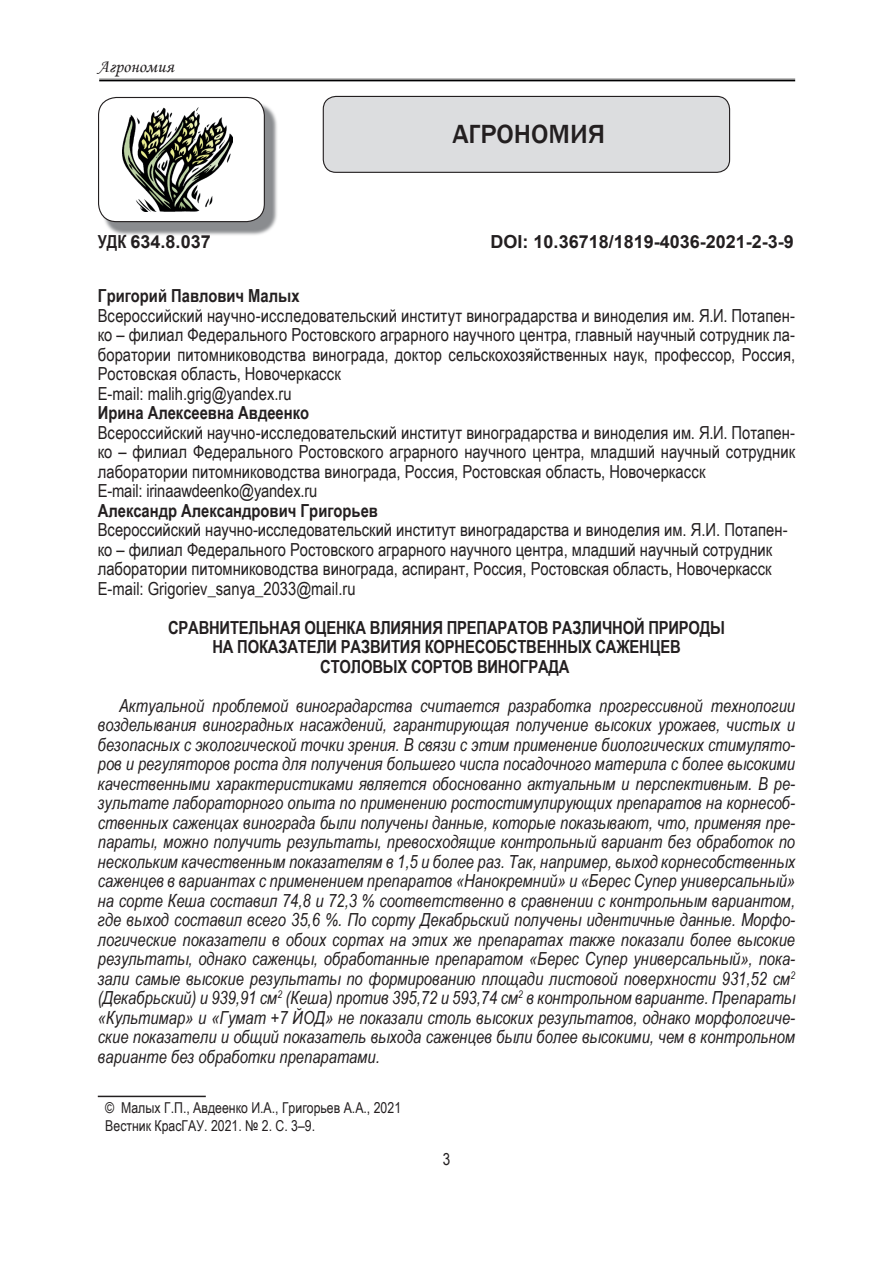
<style>
.page{position:relative;width:893px;height:1263px;background:#fff}
.page>*{position:absolute;margin:0;border:0;box-sizing:border-box;transform-origin:0 0}
.t1{font:500 27px "Franklin Gothic";color:#231f20}
.t2{font:italic 18px/19.5px "Arial Narrow";color:#231f20;text-align:justify}
.t3{font:18px/19.5px "Arial Narrow";color:#231f20}
.t4{font:700 18px/19.5px "Arial Narrow";letter-spacing:-.01em;color:#231f20;text-align:center}
.t5{font:700 18px "Arial";color:#231f20}
.t6{font:18px "Monotype Corsiva";color:#231f20}
.t7{font:16.5px "Arial Narrow";color:#231f20}
.t8{font:15px/18px "Arial Narrow";color:#231f20}
.s1{font-family:"Arial Narrow"}
.s2{color:#fff}
</style>
<div class="page">
<hr style="left:99px;top:80px;width:696px;height:1px;background:#000001">
<hr style="left:99px;top:79px;width:696px;height:1px;background:#000001">
<svg style="left:102px;top:102px;width:175px;height:133px;background:#a4a6a8"></svg>
<div style="left:99px;top:97px;width:165px;height:125px;background:#fff;border-radius:18px"></div>
<div style="left:98px;top:97px;width:167px;height:125px;border:1px solid #231f20;border-radius:18px"></div>
<div style="left:323px;top:96px;width:407px;height:76px;background:#dcdddf;border-radius:13px"></div>
<div style="left:323px;top:96px;width:407px;height:77px;border:1px solid #231f20;border-radius:13px"></div>
<img style="left:122px;top:107px;width:110px;height:104px">
<hr style="left:98px;top:1096px;width:108px;height:1px;background:#231f20">
<p class="t6" style="left:98px;top:55px;width:77px">Агрономия</p>
<h1 class="t1" style="left:452px;top:117px;width:154px">АГРОНОМИЯ</h1>
<p class="t5" style="left:98px;top:229px;width:114px"><span class="s1">УДК</span> 634.8.037</p>
<p class="t5" style="left:491px;top:229px;width:305px">DOI: 10.36718/1819-4036-2021-2-3-9</p>
<p class="t4" style="left:98px;top:285px;width:203px">Григорий Павлович Малых</p>
<p class="t3" style="left:98px;top:305px;width:699px">Всероссийский научно-исследовательский институт виноградарства и виноделия им. Я.И. Потапен&shy;ко – филиал Федерального Ростовского аграрного научного центра, главный научный сотрудник ла&shy;боратории питомниководства винограда, доктор сельскохозяйственных наук, профессор, Россия, Ростовская область, Новочеркасск<br>E-mail: malih.grig@yandex.ru</p>
<p class="t4" style="left:98px;top:402px;width:213px">Ирина Алексеевна Авдеенко</p>
<p class="t3" style="left:98px;top:422px;width:699px">Всероссийский научно-исследовательский институт виноградарства и виноделия им. Я.И. Потапен&shy;ко – филиал Федерального Ростовского аграрного научного центра, младший научный сотрудник лаборатории питомниководства винограда, Россия, Ростовская область, Новочеркасск<br>E-mail: irinaawdeenko@yandex.ru</p>
<p class="t4" style="left:98px;top:499px;width:282px">Александр Александрович Григорьев</p>
<p class="t3" style="left:98px;top:519px;width:691px">Всероссийский научно-исследовательский институт виноградарства и виноделия им. Я.И. Потапен&shy;ко – филиал Федерального Ростовского аграрного научного центра, младший научный сотрудник лаборатории питомниководства винограда, аспирант, Россия, Ростовская область, Новочеркасск E-mail: Grigoriev_sanya_2033@mail.ru</p>
<p class="t4" style="left:168px;top:616px;width:558px">СРАВНИТЕЛЬНАЯ ОЦЕНКА ВЛИЯНИЯ ПРЕПАРАТОВ РАЗЛИЧНОЙ ПРИРОДЫ<br>НА ПОКАЗАТЕЛИ РАЗВИТИЯ КОРНЕСОБСТВЕННЫХ САЖЕНЦЕВ<br>СТОЛОВЫХ СОРТОВ ВИНОГРАДА<sup>*</sup></p>
<p class="t2" style="left:98px;top:695px;width:699px;text-indent:21px">Актуальной проблемой виноградарства считается разработка прогрессивной технологии возделывания виноградных насаждений, гарантирующая получение высоких урожаев, чистых и безопасных с экологической точки зрения. В связи с этим применение биологических стимулято&shy;ров и регуляторов роста для получения большего числа посадочного материла с более высокими качественными характеристиками является обоснованно актуальным и перспективным. В ре&shy;зультате лабораторного опыта по применению ростостимулирующих препаратов на корнесоб&shy;ственных саженцах винограда были получены данные, которые показывают, что, применяя пре&shy;параты, можно получить результаты, превосходящие контрольный вариант без обработок по нескольким качественным показателям в 1,5 и более раз. Так, например, выход корнесобственных саженцев в вариантах с применением препаратов «Нанокремний» и «Берес Супер универсальный» на сорте Кеша составил 74,8 и 72,3 % соответственно в сравнении с контрольным вариантом, где выход составил всего 35,6 %. По сорту Декабрьский получены идентичные данные. Морфо&shy;логические показатели в обоих сортах на этих же препаратах также показали более высокие результаты, однако саженцы, обработанные препаратом «Берес Супер универсальный», пока&shy;зали самые высокие результаты по формированию площади листовой поверхности 931,52 см<sup>2 </sup>(Декабрьский) и 939,91 см<sup>2</sup> (Кеша) против 395,72 и 593,74 см<sup>2</sup> в контрольном варианте. Препараты «Культимар» и «Гумат +7 ЙОД» не показали столь высоких результатов, однако морфологиче&shy;ские показатели и общий показатель выхода саженцев были более высокими, чем в контрольном варианте без обработки препаратами.</p>
<p class="t8" style="left:105px;top:1098px;width:297px;text-indent:-8px"><span class="s2">*</span> © Малых Г.П., Авдеенко И.А., Григорьев А.А., 2021<br>Вестник КрасГАУ. 2021. № 2. С. 3–9.</p>
<p class="t7" style="left:443px;top:1146px;width:9px">3</p>
</div>
